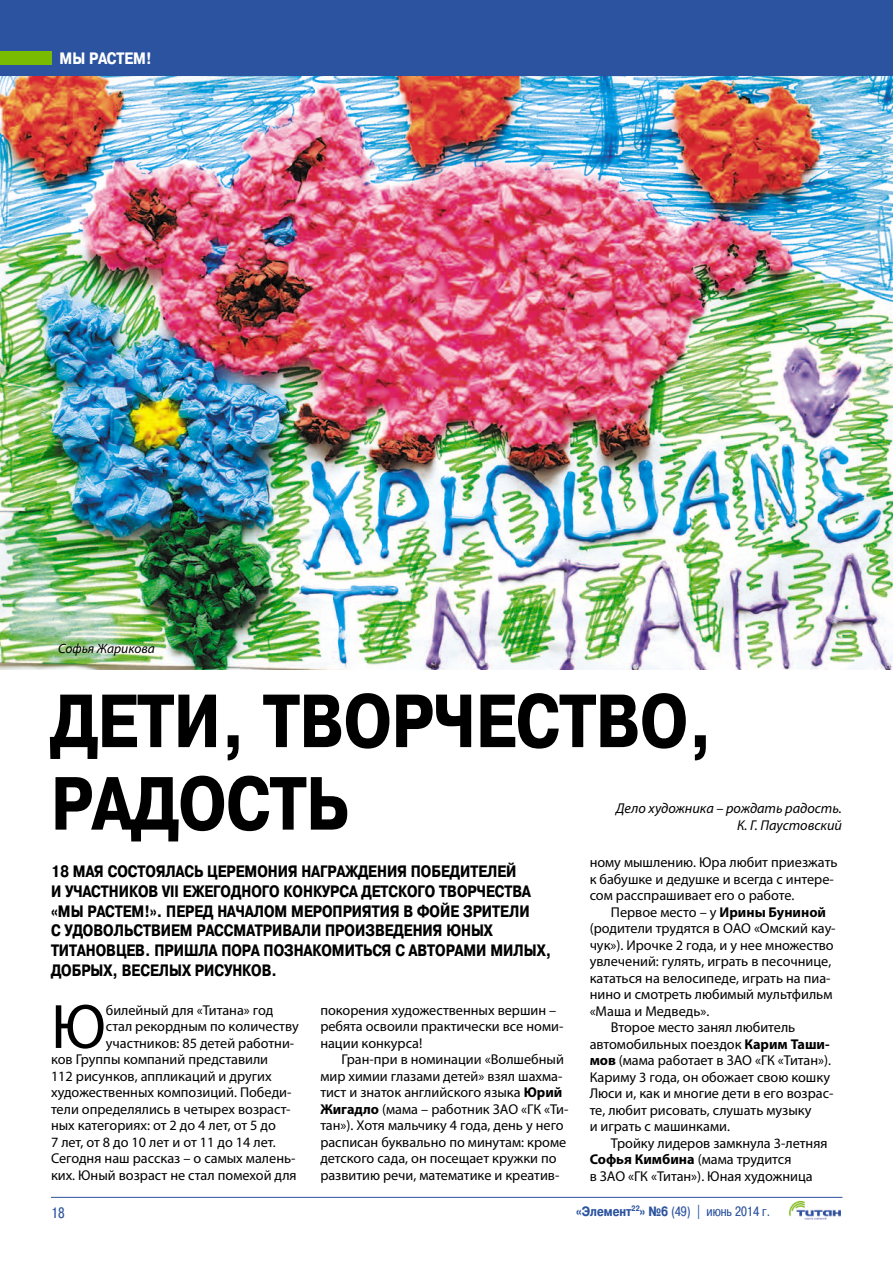
<style>
.page{position:relative;width:893px;height:1263px;background:#fff}
.page>*{position:absolute;margin:0;border:0;box-sizing:border-box;transform-origin:0 0}
.t1{font:700 75px/82.5px "Pragmatica Condensed Cyr";color:#000}
.t2{font:63.15px "Myriad Pro";color:#000}
.t3{font:700 16.5px/19.8px "Pragmatica Condensed Cyr";color:#000}
.t4{font:700 16.5px "Pragmatica Condensed Cyr";color:#fff}
.t5{font:15px "Pragmatica Condensed Cyr";color:#2b539f}
.t6{font:14.25px/16.5px "Myriad Pro";color:#000}
.t7{font:italic 14.25px/16.5px "Myriad Pro";color:#000;text-align:right}
.t8{font:13.5px "Pragmatica Condensed Cyr";color:#2b539f}
.t9{font:italic 13.5px "Myriad Pro";color:#000}
.s1{font-weight:700}
</style>
<div class="page">
<div style="left:0;top:0;width:893px;height:77px;background:#2b539f"></div>
<div style="left:0;top:51px;width:51px;height:13px;background:#78bb00"></div>
<hr style="left:51px;top:1197px;width:791px;height:1px;background:#2b539f">
<img style="left:790px;top:1201px;width:51px;height:18px">
<img style="left:0;top:77px;width:893px;height:592px">
<p class="t4" style="left:60px;top:49px;width:94px">мы растем!</p>
<p class="t9" style="left:58px;top:640px;width:98px">Софья Жарикова</p>
<h1 class="t1" style="left:51px;top:680px;width:664px">Дети, творчество, радость</h1>
<p class="t7" style="left:616px;top:800px;width:227px">Дело художника – рождать радость.<br>К. Г. Паустовский</p>
<p class="t3" style="left:51px;top:861px;width:481px">18 мая состоялась церемония награждения победителей и участников VII ежегодного конкурса детского творчества «Мы растем!». Перед началом мероприятия в фойе зрител и с удовольствием рассматривали произведе</p>
<p class="t3" style="left:413px;top:921px;width:82px">ния юных</p>
<p class="t3" style="left:51px;top:940px;width:502px;text-indent:94px">. Пришла пора познакомиться с авторами милых, добрых, весел ых рисунков.</p>
<h2 class="t2" style="left:51px;top:988px;width:56px">Ю</h2>
<p class="t6" style="left:106px;top:1002px;width:169px">билейный для «Титана» год</p>
<p class="t3" style="left:51px;top:940px;width:66px">титановцев</p>
<p class="t6" style="left:320px;top:1002px;width:245px">покорения художественных вершин – ребята освоили практически все номи&shy;нации конкурса!</p>
<p class="t6" style="left:320px;top:1051px;width:250px;text-indent:21px">Гран-при в номинации «Волшебный мир химии глазами детей» взял шахма&shy;тист и знаток английского языка <span class="s1">Юрий Жигадло</span> (мама – работник ЗАО «ГК «Ти&shy;тан»). Хотя мальчику 4 года, день у него расписан буквально по минутам: кроме детского сада, он посещает кружки по развитию речи, математике и креатив-</p>
<p class="t6" style="left:106px;top:1018px;width:194px">стал рекордным по количеству</p>
<p class="t6" style="left:106px;top:1035px;width:190px">участников: 85 детей работни-</p>
<p class="t6" style="left:51px;top:1051px;width:219px">ков Группы компаний представили</p>
<p class="t6" style="left:51px;top:1068px;width:222px">112 рисунков, аппликаций и других</p>
<p class="t6" style="left:51px;top:1084px;width:242px">художественных композиций. Победи-</p>
<p class="t6" style="left:51px;top:1101px;width:241px">тели определялись в четырех возраст-</p>
<p class="t6" style="left:51px;top:1117px;width:226px">ных категориях: от 2 до 4 лет, от 5 до</p>
<p class="t6" style="left:51px;top:1134px;width:226px">7 лет, от 8 до 10 лет и от 11 до 14 лет.</p>
<p class="t6" style="left:51px;top:1150px;width:246px">Сегодня наш рассказ – о самых малень-</p>
<p class="t6" style="left:51px;top:1167px;width:247px">ких. Юный возраст не стал помехой для</p>
<p class="t6" style="left:590px;top:854px;width:249px">ному мышлению. Юра любит приезжать к бабушке и дедушке и всегда с интере&shy;сом расспрашивает его о работе.</p>
<p class="t6" style="left:611px;top:903px;width:217px">Первое место – у <span class="s1">Ирины Буниной</span></p>
<p class="t6" style="left:590px;top:920px;width:247px">(родители трудятся в ОАО «Омский кау-</p>
<p class="t6" style="left:590px;top:936px;width:246px">чук»). Ирочке 2 года, и у нее множество</p>
<p class="t6" style="left:590px;top:953px;width:243px">увлечений: гулять, играть в песочнице,</p>
<p class="t6" style="left:590px;top:969px;width:242px">кататься на велосипеде, играть на пиа-</p>
<p class="t6" style="left:590px;top:986px;width:244px">нино и смотреть любимый мультфильм</p>
<p class="t6" style="left:590px;top:1002px;width:121px">«Маша и Медведь».</p>
<p class="t6" style="left:611px;top:1019px;width:186px">Второе место занял любитель</p>
<p class="t6" style="left:590px;top:1035px;width:242px">автомобильных поездок <span class="s1">Карим Таши-</span></p>
<p class="t6" style="left:590px;top:1052px;width:243px"><span class="s1">мов</span> (мама работает в ЗАО «ГК «Титан»).</p>
<p class="t6" style="left:590px;top:1068px;width:242px">Кариму 3 года, он обожает свою кошку</p>
<p class="t6" style="left:590px;top:1085px;width:244px">Люси и, как и многие дети в его возрас-</p>
<p class="t6" style="left:590px;top:1101px;width:223px">те, любит рисовать, слушать музыку</p>
<p class="t6" style="left:590px;top:1118px;width:142px">и играть с машинками.</p>
<p class="t6" style="left:611px;top:1134px;width:218px">Тройку лидеров замкнула 3-летняя</p>
<p class="t6" style="left:590px;top:1151px;width:203px"><span class="s1">Софья Кимбина</span> (мама трудится</p>
<p class="t6" style="left:590px;top:1167px;width:225px">в ЗАО «ГК «Титан»). Юная художница</p>
<p class="t5" style="left:51px;top:1204px;width:15px">18</p>
<p class="t8" style="left:576px;top:1203px;width:195px"><span class="s1">«Элемент</span><sup>22</sup><span class="s1">» №6</span> (49) | июнь 2014 г.</p>
</div>
